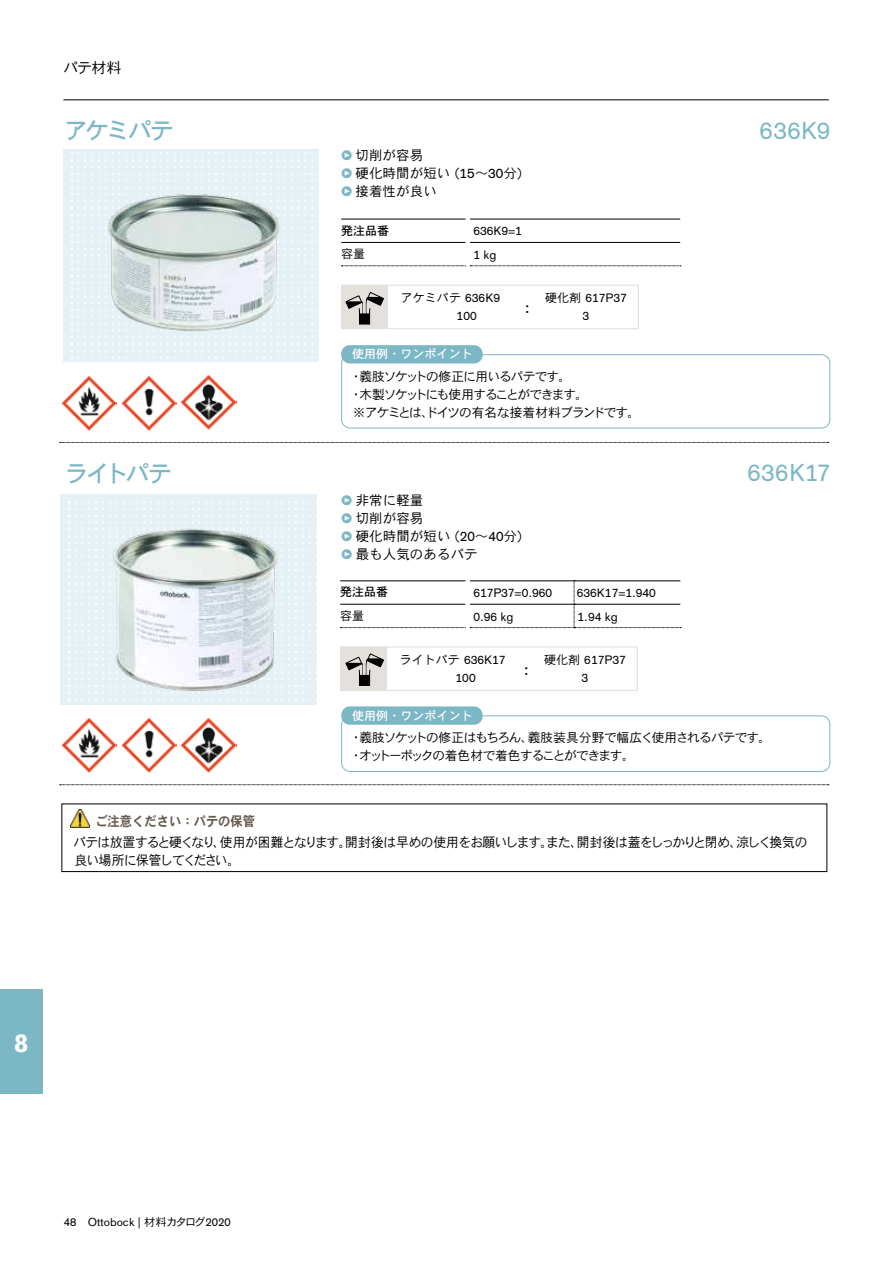
<style>
.page{position:relative;width:893px;height:1263px;background:#fff}
.page>*{position:absolute;margin:0;border:0;box-sizing:border-box;transform-origin:0 0}
.t1{font:700 25.5px "OBO Sans";color:#fff}
.t2{font:24px "OBO Sans";letter-spacing:.015em;color:#7cb7c6}
.t3{font:24px "DFHS Gothic Std W5";letter-spacing:-.115em;color:#7cb7c6}
.t4{font:20.1px "DFHS Gothic Std W3";color:#000;scale:.89 1}
.t5{font:15px "DFHS Gothic Std W3";color:#000}
.t6{font:13.5px/18px "DFHS Gothic Std W3";letter-spacing:-.07em;color:#000;scale:.95 1}
.t7{font:13.5px "DFHS Gothic Std W3";letter-spacing:.005em;color:#000}
.t8{font:13.5px "DFHS Gothic Std W3";letter-spacing:-.015em;color:#000}
.t9{font:13.5px "DFHS Gothic Std W7";letter-spacing:-.01em;color:#655b50;scale:.92 1}
.t10{font:12.75px/18px "DFHS Gothic Std W3";letter-spacing:-.08em;color:#000}
.t11{font:12px/18px "OBO Sans";color:#000;text-align:center}
.t12{font:12px "DFHS Gothic Std W5";letter-spacing:.005em;color:#fff}
.t13{font:12px "DFHS Gothic Std W3";letter-spacing:.005em;color:#000}
.t14{font:12px "DFHS Gothic Std W5";color:#000}
.t15{font:11.25px "OBO Sans";letter-spacing:.005em;color:#000}
.s1{font-family:"OBO Serif";font-weight:700;color:#7cb7c6}
.s2{font-family:"OBO Sans"}
.s3{font-family:"DFHS Gothic Std W3"}
</style>
<div class="page">
<hr style="left:63px;top:99px;width:766px;height:1px;background:#000">
<div style="left:0;top:990px;width:43px;height:104px;background:#7cb7c6"></div>
<svg style="left:60px;top:784px;width:769px;height:1px"></svg>
<svg style="left:60px;top:442px;width:769px;height:1px"></svg>
<svg style="left:340px;top:580px;width:341px;height:48px"></svg>
<hr style="left:340px;top:580px;width:125px;height:1px;background:#000">
<div style="left:340px;top:646px;width:298px;height:45px;border:1px solid #e4e0db"></div>
<div style="left:341px;top:647px;width:46px;height:44px;background:#e4e0db"></div>
<img style="left:68px;top:149px;width:251px;height:212px">
<hr style="left:341px;top:242px;width:124px;height:1px;background:#000">
<hr style="left:470px;top:219px;width:210px;height:1px;background:#000">
<hr style="left:470px;top:242px;width:210px;height:1px;background:#000">
<svg style="left:341px;top:266px;width:340px;height:1px"></svg>
<hr style="left:341px;top:219px;width:124px;height:1px;background:#000">
<div style="left:341px;top:285px;width:298px;height:44px;border:1px solid #e4e0db"></div>
<div style="left:342px;top:285px;width:46px;height:44px;background:#e4e0db"></div>
<div style="left:341px;top:354px;width:489px;height:74px;border:1px solid #7cb7c6;border-radius:9px"></div>
<div style="left:341px;top:715px;width:489px;height:57px;border:1px solid #7cb7c6;border-radius:9px"></div>
<div style="left:341px;top:706px;width:142px;height:19px;background:#7cb7c6;border-radius:9px"></div>
<div style="left:341px;top:345px;width:142px;height:18px;background:#7cb7c6;border-radius:9px"></div>
<img style="left:66px;top:494px;width:251px;height:211px">
<svg style="left:345px;top:292px;width:39px;height:32px"></svg>
<svg style="left:345px;top:653px;width:39px;height:33px"></svg>
<img style="left:62px;top:376px;width:55px;height:54px">
<img style="left:121px;top:376px;width:55px;height:54px">
<img style="left:62px;top:718px;width:55px;height:55px">
<img style="left:121px;top:718px;width:55px;height:55px">
<img style="left:181px;top:718px;width:55px;height:55px">
<img style="left:181px;top:375px;width:55px;height:54px">
<img style="left:70px;top:810px;width:19px;height:18px">
<div style="left:62px;top:804px;width:765px;height:68px;border:1px solid #000"></div>
<p class="t5" style="left:63px;top:59px;width:60px">パテ材料</p>
<h2 class="t3" style="left:65px;top:117px;width:111px">アケミパテ</h2>
<h2 class="t2" style="left:759px;top:116px;width:72px">636K9</h2>
<p class="t8" style="left:341px;top:148px;width:84px"><span class="s1">•</span> 切削が容易</p>
<p class="t7" style="left:341px;top:166px;width:182px"><span class="s1">•</span> 硬化時間が短い (<span class="s2">15</span>～<span class="s2">30</span>分)</p>
<p class="t8" style="left:341px;top:184px;width:97px"><span class="s1">•</span> 接着性が良い</p>
<p class="t14" style="left:341px;top:224px;width:49px">発注品番</p>
<p class="t11" style="left:473px;top:222px;width:50px">636K9=1</p>
<p class="t13" style="left:341px;top:247px;width:25px">容量</p>
<p class="t11" style="left:473px;top:246px;width:25px">1 kg</p>
<p class="t13" style="left:401px;top:291px;width:101px">アケミパテ <span class="s2">636K9</span></p>
<p class="t11" style="left:457px;top:307px;width:22px">100</p>
<p class="t11" style="left:545px;top:289px;width:83px"><span class="s3">硬化剤</span> 617P37<br>3</p>
<h3 class="t4" style="left:526px;top:295px;width:6px">:</h3>
<p class="t12" style="left:352px;top:348px;width:122px">使用例・ワンポイント</p>
<p class="t10" style="left:350px;top:367px;width:292px">・義肢ソケットの修正に用いるパテです。<br>・木製ソケットにも使用することができます。<br>※アケミとは、ドイツの有名な接着材料ブランドです。</p>
<h2 class="t3" style="left:65px;top:461px;width:109px">ライトパテ</h2>
<h2 class="t2" style="left:747px;top:458px;width:84px">636K17</h2>
<p class="t8" style="left:341px;top:492px;width:84px"><span class="s1">•</span> 非常に軽量</p>
<p class="t8" style="left:341px;top:510px;width:84px"><span class="s1">•</span> 切削が容易</p>
<p class="t7" style="left:341px;top:528px;width:182px"><span class="s1">•</span> 硬化時間が短い (<span class="s2">20</span>～<span class="s2">40</span>分)</p>
<p class="t7" style="left:341px;top:546px;width:138px"><span class="s1">•</span> 最も人気のあるパテ</p>
<p class="t14" style="left:340px;top:586px;width:49px">発注品番</p>
<p class="t11" style="left:473px;top:584px;width:80px">617P37=0.960</p>
<p class="t11" style="left:577px;top:584px;width:81px">636K17=1.940</p>
<p class="t13" style="left:340px;top:609px;width:25px">容量</p>
<p class="t11" style="left:473px;top:607px;width:42px">0.96 kg</p>
<p class="t11" style="left:578px;top:607px;width:42px">1.94 kg</p>
<p class="t11" style="left:456px;top:651px;width:51px;text-align:left;text-indent:-56px"><span class="s3">ライトパテ</span> 636K17<br>100</p>
<p class="t11" style="left:544px;top:651px;width:83px"><span class="s3">硬化剤</span> 617P37<br>3</p>
<h3 class="t4" style="left:525px;top:657px;width:6px">:</h3>
<p class="t12" style="left:352px;top:709px;width:122px">使用例・ワンポイント</p>
<p class="t10" style="left:350px;top:728px;width:423px">・義肢ソケットの修正はもちろん、義肢装具分野で幅広く使用されるパテです。・オットーボックの着色材で着色することができます。</p>
<p class="t9" style="left:95px;top:814px;width:175px">ご注意ください：パテの保管</p>
<p class="t6" style="left:74px;top:832px;width:774px">パテは放置すると硬くなり、使用が困難となります。開封後は早めの使用をお願いします。また、開封後は蓋をしっかりと閉め、涼しく換気の良い場所に保管してください。</p>
<h1 class="t1" style="left:14px;top:1028px;width:16px">8</h1>
<p class="t15" style="left:64px;top:1216px;width:168px">48 Ottobock | <span class="s3">材料カタログ</span>2020</p>
</div>
